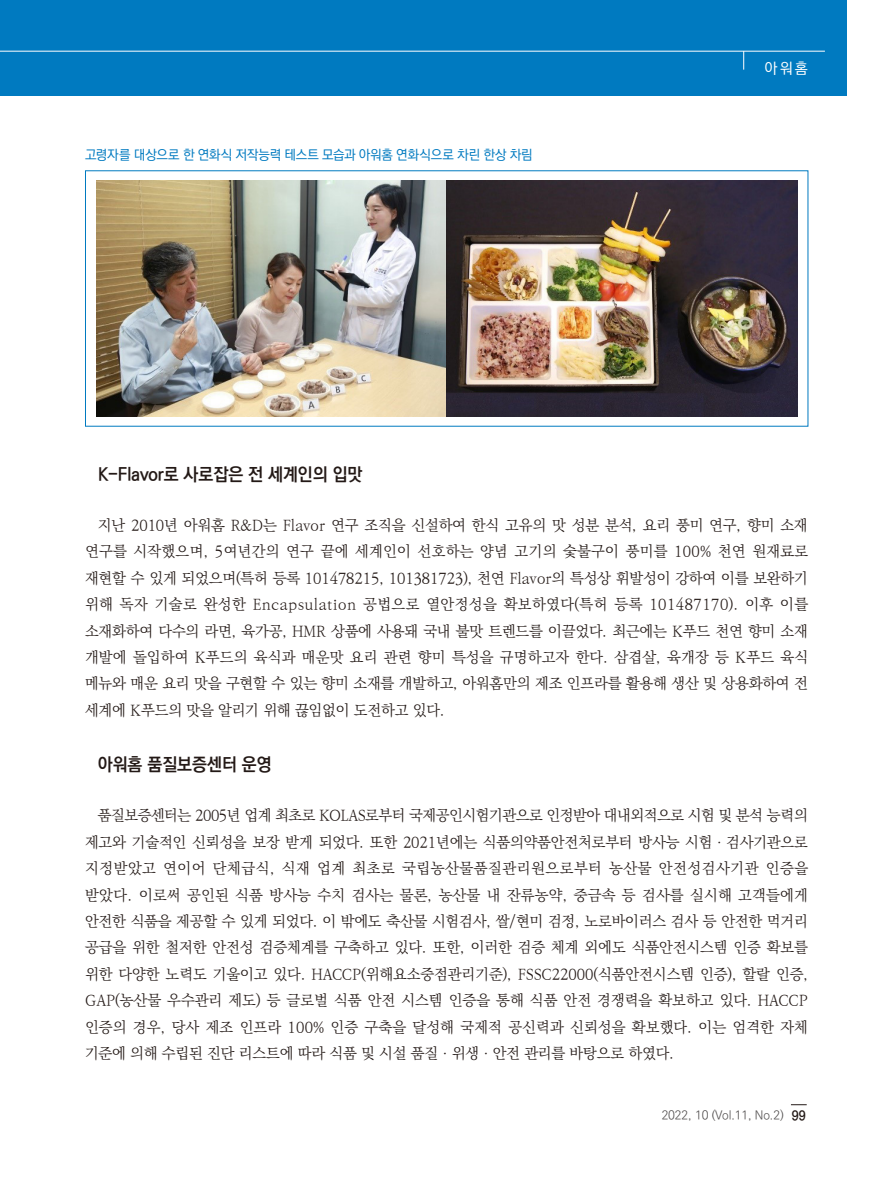
<style>
.page{position:relative;width:893px;height:1191px;background:#fff}
.page>*{position:absolute;margin:0;border:0;box-sizing:border-box;transform-origin:0 0}
.t1{font:700 18px "Ko Pub World Dotum";color:#231916;scale:.95 1}
.t2{font:300 15px/26.4px "Ko Pub World Batang";letter-spacing:-.01em;color:#231916;text-align:justify}
.t3{font:500 15px "Ko Pub World Dotum";color:#fff}
.t4{font:500 13.5px "Ko Pub World Dotum";letter-spacing:-.015em;color:#007ac0}
.t5{font:300 12px "Ko Pub World Dotum";letter-spacing:-.01em;color:#4d4a4a}
.s1{font-family:"YDVY Mj O32";font-weight:400}
.s2{font-weight:700;font-size:13.5px;color:#231916}
</style>
<div class="page">
<svg style="left:791px;top:1104px;width:16px;height:1px"></svg>
<div style="left:0;top:0;width:846px;height:95px;background:#007ac0"></div>
<hr style="left:0;top:51px;width:825px;height:1px;background:#fff">
<svg style="left:743px;top:51px;width:1px;height:19px"></svg>
<svg style="left:85px;top:170px;width:723px;height:257px"></svg>
<img style="left:96px;top:181px;width:701px;height:235px">
<p class="t4" style="left:85px;top:145px;width:449px">고령자를 대상으로 한 연화식 저작능력 테스트 모습과 아워홈 연화식으로 차린 한상 차림</p>
<p class="t3" style="left:764px;top:57px;width:45px">아워홈</p>
<p class="t1" style="left:98px;top:461px;width:280px">K-Flavor로 사로잡은 전 세계인의 입맛</p>
<p class="t2" style="left:85px;top:512px;width:725px;text-indent:13px">지난 2010년 아워홈 R&amp;D는 Flavor 연구 조직을 신설하여 한식 고유의 맛 성분 분석, 요리 풍미 연구, 향미 소재 연구를 시작했으며, 5여년간의 연구 끝에 세계인이 선호하는 양념 고기의 숯불구이 풍미를 100% 천연 원재료로 재현할 수 있게 되었으며(특허 등록 101478215, 101381723), 천연 Flavor의 특성상 휘발성이 강하여 이를 보완하기 위해 독자 기술로 완성한 Encapsulation 공법으로 열안정성을 확보하였다(특허 등록 101487170). 이후 이를 소재화하여 다수의 라면, 육가공, HMR 상품에 사용돼 국내 불맛 트렌드를 이끌었다. 최근에는 K푸드 천연 향미 소재 개발에 돌입하여 K푸드의 육식과 매운맛 요리 관련 향미 특성을 규명하고자 한다. 삼겹살, 육개장 등 K푸드 육식 메뉴와 매운 요리 맛을 구현할 수 있는 향미 소재를 개발하고, 아워홈만의 제조 인프라를 활용해 생산 및 상용화하여 전 세계에 K푸드의 맛을 알리기 위해 끊임없이 도전하고 있다.</p>
<p class="t1" style="left:98px;top:751px;width:185px">아워홈 품질보증센터 운영</p>
<p class="t2" style="left:85px;top:803px;width:725px;text-indent:13px">품질보증센터는 2005년 업계 최초로 KOLAS로부터 국제공인시험기관으로 인정받아 대내외적으로 시험 및 분석 능력의 제고와 기술적인 신뢰성을 보장 받게 되었다. 또한 2021년에는 식품의약품안전처로부터 방사능 시험<span class="s1">·</span>검사기관으로 지정받았고 연이어 단체급식, 식재 업계 최초로 국립농산물품질관리원으로부터 농산물 안전성검사기관 인증을 받았다. 이로써 공인된 식품 방사능 수치 검사는 물론, 농산물 내 잔류농약, 중금속 등 검사를 실시해 고객들에게 안전한 식품을 제공할 수 있게 되었다. 이 밖에도 축산물 시험검사, 쌀/현미 검정, 노로바이러스 검사 등 안전한 먹거리 공급을 위한 철저한 안전성 검증체계를 구축하고 있다. 또한, 이러한 검증 체계 외에도 식품안전시스템 인증 확보를 위한 다양한 노력도 기울이고 있다. HACCP(위해요소중점관리기준), FSSC22000(식품안전시스템 인증), 할랄 인증, GAP(농산물 우수관리 제도) 등 글로벌 식품 안전 시스템 인증을 통해 식품 안전 경쟁력을 확보하고 있다. HACCP 인증의 경우, 당사 제조 인프라 100% 인증 구축을 달성해 국제적 공신력과 신뢰성을 확보했다. 이는 엄격한 자체 기준에 의해 수립된 진단 리스트에 따라 식품 및 시설 품질<span class="s1">·</span>위생<span class="s1">·</span>안전 관리를 바탕으로 하였다.</p>
<p class="t5" style="left:662px;top:1106px;width:145px">2022, 10 (Vol.11, No.2) <span class="s2">99</span></p>
</div>
